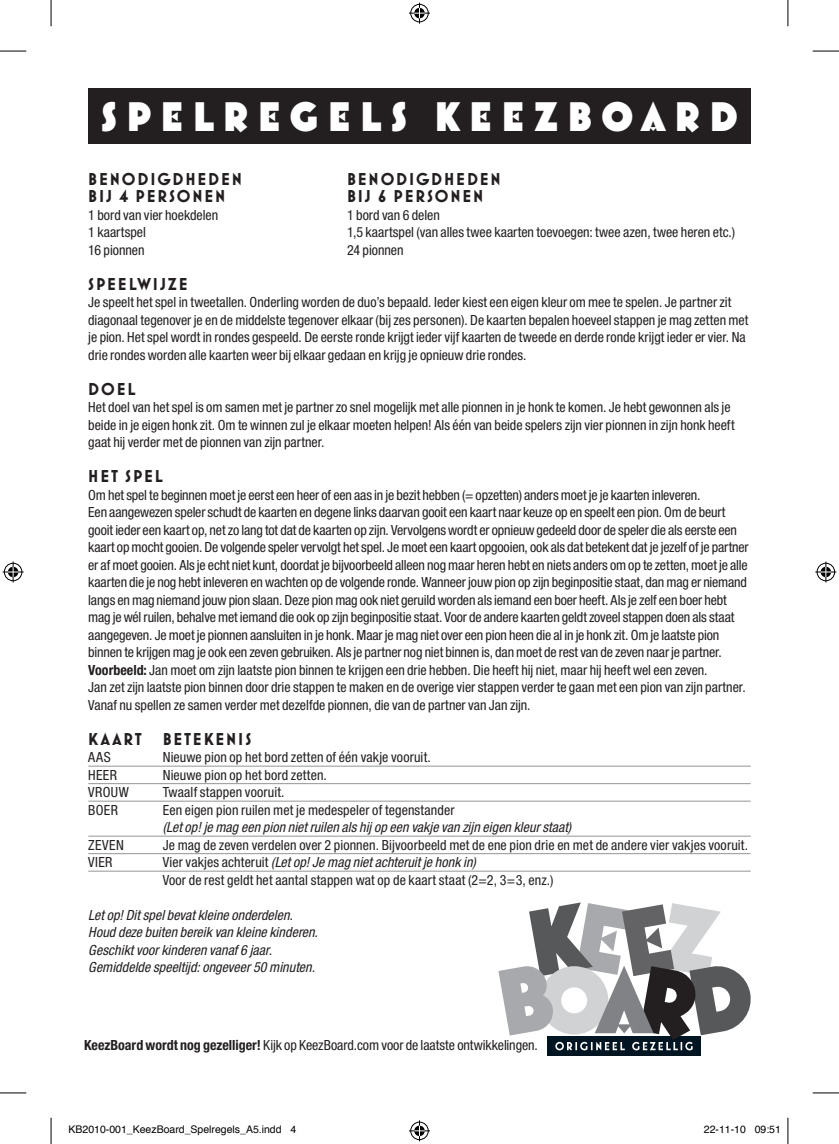
<style>
.page{position:relative;width:839px;height:1144px;background:#fff}
.page>*{position:absolute;margin:0;border:0;box-sizing:border-box;transform-origin:0 0}
.t1{font:800 42px "Mostra Nuova Alt A";letter-spacing:.23em;color:#fff}
.t2{font:700 17.5px/17.5px "Mostra Nuova";letter-spacing:.105em;color:#231f20}
.t3{font:condensed 14px/17.5px "Helvetica Neue LT Std";letter-spacing:-.005em;color:#231f20}
.t4{font:italic condensed 14px/17.5px "Helvetica Neue LT Std";letter-spacing:.005em;color:#231f20}
.t5{font:10.5px "Helvetica";color:#000}
.s1{font-family:"Mostra Nuova"}
.s2{font-weight:700}
.s3{font-style:italic}
</style>
<div class="page">
<hr style="left:88px;top:766px;width:663px;height:1px;background:#939598">
<hr style="left:88px;top:783px;width:663px;height:1px;background:#939598">
<hr style="left:88px;top:801px;width:663px;height:1px;background:#939598">
<hr style="left:88px;top:836px;width:663px;height:1px;background:#939598">
<hr style="left:88px;top:853px;width:663px;height:1px;background:#939598">
<hr style="left:88px;top:871px;width:663px;height:1px;background:#939598">
<div style="left:88px;top:88px;width:663px;height:55px;background:#231f20"></div>
<div style="left:547px;top:1036px;width:154px;height:20px;background:#001522"></div>
<svg style="left:498px;top:902px;width:253px;height:148px"></svg>
<svg style="left:0;top:51px;width:26px;height:1px"></svg>
<svg style="left:813px;top:51px;width:26px;height:1px"></svg>
<svg style="left:0;top:1092px;width:26px;height:1px"></svg>
<svg style="left:813px;top:1092px;width:26px;height:1px"></svg>
<svg style="left:51px;top:0;width:1px;height:26px"></svg>
<svg style="left:51px;top:1118px;width:1px;height:26px"></svg>
<svg style="left:787px;top:0;width:1px;height:26px"></svg>
<svg style="left:787px;top:1118px;width:1px;height:26px"></svg>
<svg style="left:409px;top:3px;width:21px;height:21px"></svg>
<svg style="left:409px;top:1120px;width:21px;height:21px"></svg>
<svg style="left:3px;top:561px;width:21px;height:21px"></svg>
<svg style="left:815px;top:561px;width:21px;height:21px"></svg>
<h1 class="t1" style="left:101px;top:92px;width:638px"><span class="s1">S</span>PELREGEL<span class="s1">S</span> KEEZBOARD</h1>
<p class="t2" style="left:88px;top:170px;width:155px">BENODIGDHEDEN<br>BIJ 4 PERSONEN</p>
<p class="t3" style="left:88px;top:206px;width:131px">1 bord van vier hoekdelen<br>1 kaartspel<br>16 pionnen</p>
<p class="t2" style="left:88px;top:275px;width:101px">SPEELWIJZE</p>
<p class="t3" style="left:88px;top:293px;width:662px">Je speelt het spel in tweetallen. Onderling worden de duo’s bepaald. Ieder kiest een eigen kleur om mee te spelen. Je partner zit diagonaal tegenover je en de middelste tegenover elkaar (bij zes personen). De kaarten bepalen hoeveel stappen je mag zetten met je pion. Het spel wordt in rondes gespeeld. De eerste ronde krijgt ieder vijf kaarten de tweede en derde ronde krijgt ieder er vier. Na drie rondes worden alle kaarten weer bij elkaar gedaan en krijg je opnieuw drie rondes.</p>
<p class="t2" style="left:88px;top:380px;width:49px">DOEL</p>
<p class="t3" style="left:88px;top:398px;width:648px">Het doel van het spel is om samen met je partner zo snel mogelijk met alle pionnen in je honk te komen. Je hebt gewonnen als je beide in je eigen honk zit. Om te winnen zul je elkaar moeten helpen! Als één van beide spelers zijn vier pionnen in zijn honk heeft gaat hij verder met de pionnen van zijn partner.</p>
<p class="t2" style="left:88px;top:467px;width:76px">HET SPEL</p>
<p class="t3" style="left:88px;top:486px;width:662px">Om het spel te beginnen moet je eerst een heer of een aas in je bezit hebben (= opzetten) anders moet je je kaarten inleveren.<br>Een aangewezen speler schudt de kaarten en degene links daarvan gooit een kaart naar keuze op en speelt een pion. Om de beurt gooit ieder een kaart op, net zo lang tot dat de kaarten op zijn. Vervolgens wordt er opnieuw gedeeld door de speler die als eerste een kaart op mocht gooien. De volgende speler vervolgt het spel. Je moet een kaart opgooien, ook als dat betekent dat je jezelf of je partner er af moet gooien. Als je echt niet kunt, doordat je bijvoorbeeld alleen nog maar heren hebt en niets anders om op te zetten, moet je alle kaarten die je nog hebt inleveren en wachten op de volgende ronde. Wanneer jouw pion op zijn beginpositie staat, dan mag er niemand langs en mag niemand jouw pion slaan. Deze pion mag ook niet geruild worden als iemand een boer heeft. Als je zelf een boer hebt mag je wél ruilen, behalve met iemand die ook op zijn beginpositie staat. Voor de andere kaarten geldt zoveel stappen doen als staat aangegeven. Je moet je pionnen aansluiten in je honk. Maar je mag niet over een pion heen die al in je honk zit. Om je laatste pion binnen te krijgen mag je ook een zeven gebruiken. Als je partner nog niet binnen is, dan moet de rest van de zeven naar je partner.<br><span class="s2">Voorbeeld:</span> Jan moet om zijn laatste pion binnen te krijgen een drie hebben. Die heeft hij niet, maar hij heeft wel een zeven.<br>Jan zet zijn laatste pion binnen door drie stappen te maken en de overige vier stappen verder te gaan met een pion van zijn partner.<br>Vanaf nu spellen ze samen verder met dezelfde pionnen, die van de partner van Jan zijn.</p>
<p class="t2" style="left:88px;top:730px;width:164px">KAART BETEKENIS</p>
<p class="t3" style="left:88px;top:748px;width:24px">AAS</p>
<p class="t3" style="left:163px;top:748px;width:270px">Nieuwe pion op het bord zetten of één vakje vooruit.</p>
<p class="t3" style="left:88px;top:766px;width:30px">HEER</p>
<p class="t3" style="left:163px;top:766px;width:166px">Nieuwe pion op het bord zetten.</p>
<p class="t3" style="left:88px;top:783px;width:42px">VROUW</p>
<p class="t3" style="left:163px;top:783px;width:123px">Twaalf stappen vooruit.</p>
<p class="t3" style="left:88px;top:801px;width:31px">BOER</p>
<p class="t3" style="left:163px;top:801px;width:293px">Een eigen pion ruilen met je medespeler of tegenstander</p>
<p class="t4" style="left:163px;top:819px;width:410px">(Let op! je mag een pion niet ruilen als hij op een vakje van zijn eigen kleur staat)</p>
<p class="t3" style="left:88px;top:836px;width:37px">ZEVEN</p>
<p class="t3" style="left:163px;top:836px;width:587px">Je mag de zeven verdelen over 2 pionnen. Bijvoorbeeld met de ene pion drie en met de andere vier vakjes vooruit.</p>
<p class="t3" style="left:88px;top:853px;width:26px">VIER</p>
<p class="t3" style="left:163px;top:853px;width:392px">Vier vakjes achteruit <span class="s3">(Let op! Je mag niet achteruit je honk in)<br></span>Voor de rest geldt het aantal stappen wat op de kaart staat (2=2, 3=3, enz.)</p>
<p class="t4" style="left:88px;top:906px;width:231px">Let op! Dit spel bevat kleine onderdelen.<br>Houd deze buiten bereik van kleine kinderen.<br>Geschikt voor kinderen vanaf 6 jaar.<br>Gemiddelde speeltijd: ongeveer 50 minuten.</p>
<p class="t2" style="left:347px;top:170px;width:155px">BENODIGDHEDEN<br>BIJ 6 PERSONEN</p>
<p class="t3" style="left:347px;top:206px;width:389px">1 bord van 6 delen<br>1,5 kaartspel (van alles twee kaarten toevoegen: twee azen, twee heren etc.)<br>24 pionnen</p>
<p class="t3" style="left:84px;top:1036px;width:455px"><span class="s2">KeezBoard wordt nog gezelliger!</span> Kijk op KeezBoard.com voor de laatste ontwikkelingen.</p>
<p class="t5" style="left:69px;top:1122px;width:229px">KB2010-001_KeezBoard_Spelregels_A5.indd 4</p>
<p class="t5" style="left:704px;top:1122px;width:79px">22-11-10 09:51</p>
</div>
